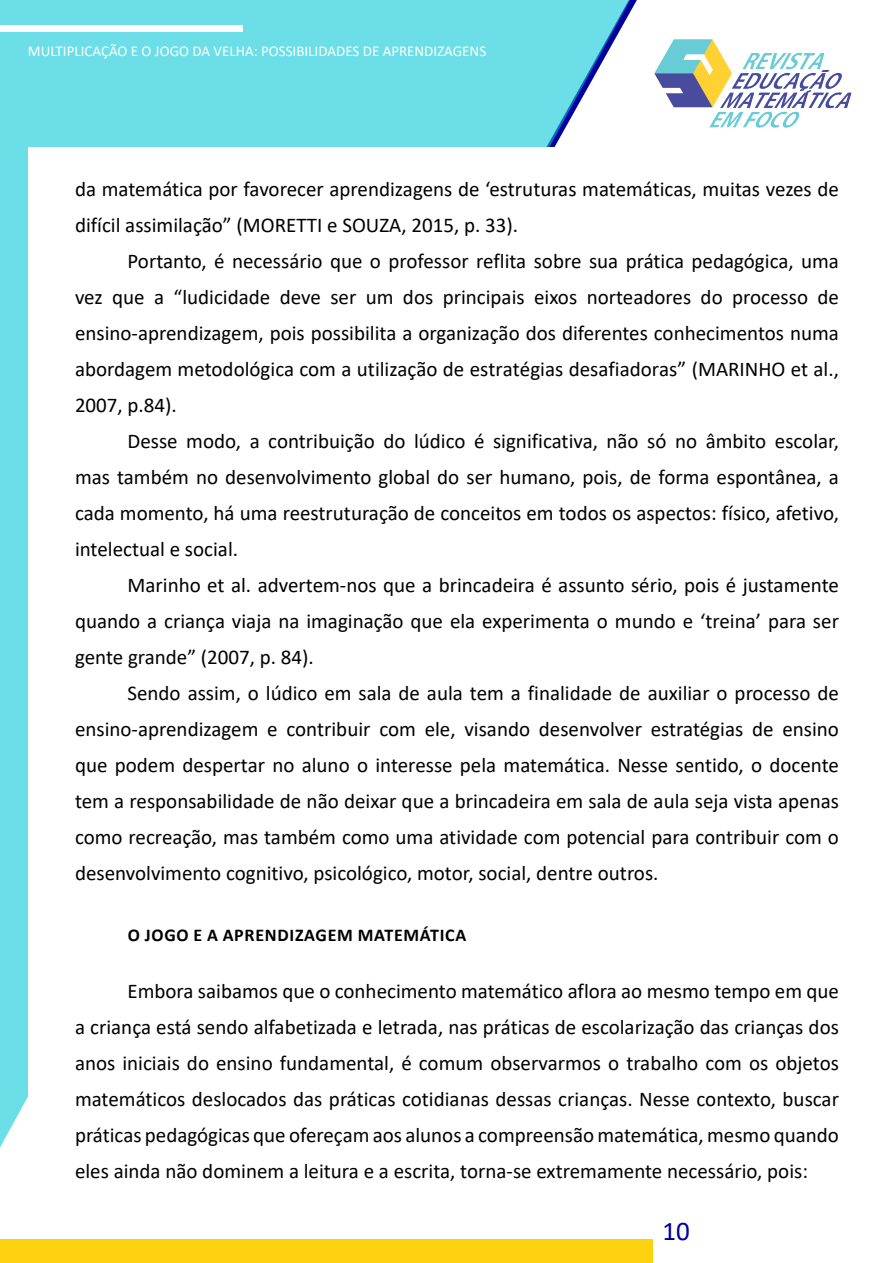
<style>
.page{position:relative;width:893px;height:1263px;background:#fff}
.page>*{position:absolute;margin:0;border:0;box-sizing:border-box;transform-origin:0 0}
.t1{font:27px "Calibri";color:#00009c}
.PARÁGRAFO_MATEMÁTICA{font:21px/36px "Calibri";color:#000;text-align:justify}
.TITULO_DE_PARÁGRAFO{font:700 18px "Calibri";letter-spacing:.04em;color:#000}
.t2{font:15px "Calibri";color:#fff}
</style>
<div class="page">
<img style="left:654px;top:39px;width:197px;height:88px">
<div style="left:0;top:0;width:630px;height:1147px;background:#6cdee7"></div>
<div style="left:0;top:25px;width:242px;height:6px;background:#fff"></div>
<div style="left:0;top:1239px;width:653px;height:24px;background:#ffd20f"></div>
<div style="left:28px;top:148px;width:835px;height:1074px;background:#fff"></div>
<p class="t2" style="left:28px;top:41px;width:460px">MULTIPLICAÇÃO E O JOGO DA VELHA: POSSIBILIDADES DE APRENDIZAGENS</p>
<p class="PARÁGRAFO_MATEMÁTICA" style="left:75px;top:170px;width:765px">da matemática por favorecer aprendizagens de ‘estruturas matemáticas, muitas vezes de difícil assimilação” (MORETTI e SOUZA, 2015, p. 33).</p>
<p class="PARÁGRAFO_MATEMÁTICA" style="left:75px;top:242px;width:765px;text-indent:52px">Portanto, é necessário que o professor reflita sobre sua prática pedagógica, uma vez que a “ludicidade deve ser um dos principais eixos norteadores do processo de ensino-aprendizagem, pois possibilita a organização dos diferentes conhecimentos numa abordagem metodológica com a utilização de estratégias desafiadoras” (MARINHO et al., 2007, p.84).</p>
<p class="PARÁGRAFO_MATEMÁTICA" style="left:75px;top:422px;width:765px;text-indent:52px">Desse modo, a contribuição do lúdico é significativa, não só no âmbito escolar, mas também no desenvolvimento global do ser humano, pois, de forma espontânea, a cada momento, há uma reestruturação de conceitos em todos os aspectos: físico, afetivo, intelectual e social.</p>
<p class="PARÁGRAFO_MATEMÁTICA" style="left:75px;top:566px;width:765px;text-indent:52px">Marinho et al. advertem-nos que a brincadeira é assunto sério, pois é justamente quando a criança viaja na imaginação que ela experimenta o mundo e ‘treina’ para ser gente grande” (2007, p. 84).</p>
<p class="PARÁGRAFO_MATEMÁTICA" style="left:75px;top:674px;width:765px;text-indent:52px">Sendo assim, o lúdico em sala de aula tem a finalidade de auxiliar o processo de ensino-aprendizagem e contribuir com ele, visando desenvolver estratégias de ensino que podem despertar no aluno o interesse pela matemática. Nesse sentido, o docente tem a responsabilidade de não deixar que a brincadeira em sala de aula seja vista apenas como recreação, mas também como uma atividade com potencial para contribuir com o desenvolvimento cognitivo, psicológico, motor, social, dentre outros.</p>
<p class="TITULO_DE_PARÁGRAFO" style="left:128px;top:922px;width:340px">O JOGO E A APRENDIZAGEM MATEMÁTICA</p>
<p class="PARÁGRAFO_MATEMÁTICA" style="left:75px;top:972px;width:765px;text-indent:52px">Embora saibamos que o conhecimento matemático aflora ao mesmo tempo em que a criança está sendo alfabetizada e letrada, nas práticas de escolarização das crianças dos anos iniciais do ensino fundamental, é comum observarmos o trabalho com os objetos matemáticos deslocados das práticas cotidianas dessas crianças. Nesse contexto, buscar práticas pedagógicas que ofereçam aos alunos a compreensão matemática, mesmo quando eles ainda não dominem a leitura e a escrita, torna-se extremamente necessário, pois:</p>
<p class="t1" style="left:662px;top:1212px;width:29px">10</p>
</div>
